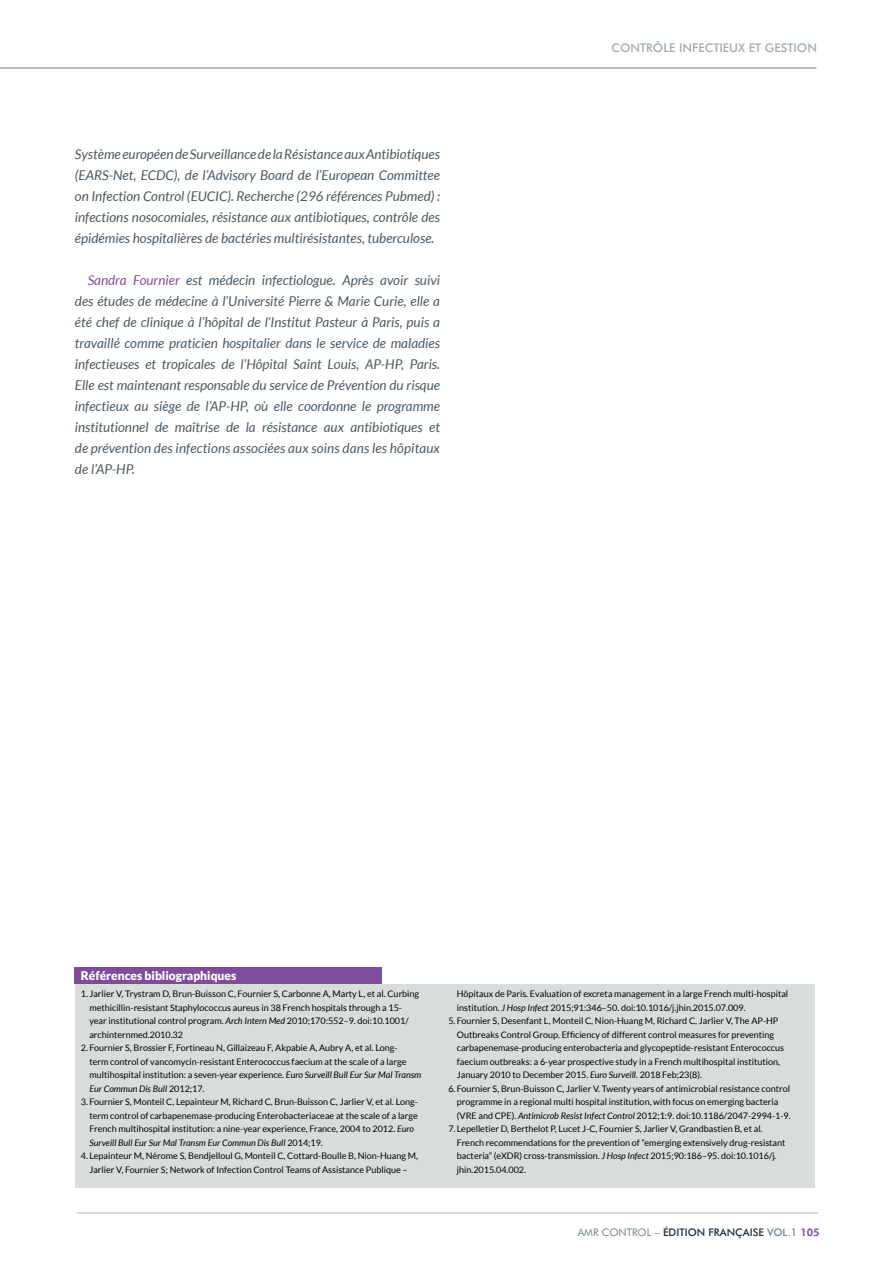
<style>
.page{position:relative;width:893px;height:1263px;background:#fff}
.page>*{position:absolute;margin:0;border:0;box-sizing:border-box;transform-origin:0 0}
.t1{font:italic 13.5px/21px "Lato";color:#485865;text-align:justify}
.t2{font:500 12px "Futura BT";color:#a1abb2}
.t3{font:900 12px "Lato";color:#fff}
.t4{font:500 10.5px "Futura BT";color:#1c2b39}
.t5{font:9px/13.5px "Lato";color:#000}
.s1{color:#814b9d}
.s2{font-style:italic}
.s3{font-weight:400;color:#72808a}
.s4{color:#72808a}
.s5{font-weight:800;color:#814b9d}
</style>
<div class="page">
<hr style="left:0;top:67px;width:816px;height:2px;background:#a1abb2">
<hr style="left:77px;top:1212px;width:741px;height:2px;background:#c6cdd1">
<div style="left:75px;top:984px;width:740px;height:204px;background:#d8dcdb"></div>
<div style="left:75px;top:967px;width:307px;height:17px;background:#814b9d"></div>
<p class="t1" style="left:75px;top:144px;width:367px">Système européen de Surveillance de la Résistance aux Antibiotiques (EARS-Net, ECDC), de l’Advisory Board de l’European Committee on Infection Control (EUCIC). Recherche (296 références Pubmed) : infections nosocomiales, résistance aux antibiotiques, contrôle des épidémies hospitalières de bactéries multirésistantes, tuberculose.</p>
<p class="t1" style="left:75px;top:270px;width:367px;text-indent:13px"><span class="s1">Sandra Fournier</span> est médecin infectiologue. Après avoir suivi des études de médecine à l’Université Pierre &amp; Marie Curie, elle a été chef de clinique à l’hôpital de l’Institut Pasteur à Paris, puis a travaillé comme praticien hospitalier dans le service de maladies infectieuses et tropicales de l’Hôpital Saint Louis, AP-HP, Paris.<br>Elle est maintenant responsable du service de Prévention du risque infectieux au siège de l’AP-HP, où elle coordonne le programme institutionnel de maîtrise de la résistance aux antibiotiques et de prévention des infections associées aux soins dans les hôpitaux de l’AP-HP.</p>
<h2 class="t2" style="left:611px;top:40px;width:207px">CONTRÔLE INFECTIEUX ET GESTION</h2>
<h2 class="t3" style="left:81px;top:969px;width:157px">Références bibliographiques</h2>
<p class="t5" style="left:89px;top:987px;width:331px;text-indent:-9px">1. Jarlier V, Trystram D, Brun-Buisson C, Fournier S, Carbonne A, Marty L, et al. Curbing methicillin-resistant Staphylococcus aureus in 38 French hospitals through a 15- year institutional control program. <span class="s2">Arch Intern Med</span> 2010;170:552–9. doi:10.1001/ archinternmed.2010.32</p>
<p class="t5" style="left:89px;top:1041px;width:333px;text-indent:-9px">2. Fournier S, Brossier F, Fortineau N, Gillaizeau F, Akpabie A, Aubry A, et al. Long-<br>term control of vancomycin-resistant Enterococcus faecium at the scale of a large multihospital institution: a seven-year experience. <span class="s2">Euro Surveill Bull Eur Sur Mal Transm Eur Commun Dis Bull</span> 2012;17.</p>
<p class="t5" style="left:89px;top:1095px;width:330px;text-indent:-9px">3. Fournier S, Monteil C, Lepainteur M, Richard C, Brun-Buisson C, Jarlier V, et al. Long&shy;term control of carbapenemase-producing Enterobacteriaceae at the scale of a large French multihospital institution: a nine-year experience, France, 2004 to 2012. <span class="s2">Euro Surveill Bull Eur Sur Mal Transm Eur Commun Dis Bull</span> 2014;19.</p>
<p class="t5" style="left:81px;top:1149px;width:339px;text-align:center">4. Lepainteur M, Nérome S, Bendjelloul G, Monteil C, Cottard-Boulle B, Nion-Huang M,<br>Jarlier V, Fournier S; Network of Infection Control Teams of Assistance Publique –</p>
<p class="t5" style="left:457px;top:987px;width:333px">Hôpitaux de Paris. Evaluation of excreta management in a large French multi-hospital institution. <span class="s2">J Hosp Infect</span> 2015;91:346–50. doi:10.1016/j.jhin.2015.07.009.</p>
<p class="t5" style="left:457px;top:1014px;width:329px;text-indent:-9px">5. Fournier S, Desenfant L, Monteil C, Nion-Huang M, Richard C, Jarlier V, The AP-HP Outbreaks Control Group. Efficiency of different control measures for preventing carbapenemase-producing enterobacteria and glycopeptide-resistant Enterococcus faecium outbreaks: a 6-year prospective study in a French multihospital institution, January 2010 to December 2015. <span class="s2">Euro Surveill.</span> 2018 Feb;23(8).</p>
<p class="t5" style="left:457px;top:1082px;width:335px;text-indent:-9px">6. Fournier S, Brun-Buisson C, Jarlier V. Twenty years of antimicrobial resistance control programme in a regional multi hospital institution, with focus on emerging bacteria (VRE and CPE). <span class="s2">Antimicrob Resist Infect Control</span> 2012;1:9. doi:10.1186/2047-2994-1-9.</p>
<p class="t5" style="left:457px;top:1122px;width:330px;text-indent:-9px">7. Lepelletier D, Berthelot P, Lucet J-C, Fournier S, Jarlier V, Grandbastien B, et al.<br>French recommendations for the prevention of “emerging extensively drug-resistant bacteria” (eXDR) cross-transmission. <span class="s2">J Hosp Infect</span> 2015;90:186–95. doi:10.1016/j. jhin.2015.04.002.</p>
<p class="t4" style="left:578px;top:1226px;width:243px"><span class="s3">AMR CONTROL –</span> ÉDITION FRANÇAISE <span class="s4">VOL.1</span> <span class="s5">105</span></p>
</div>
